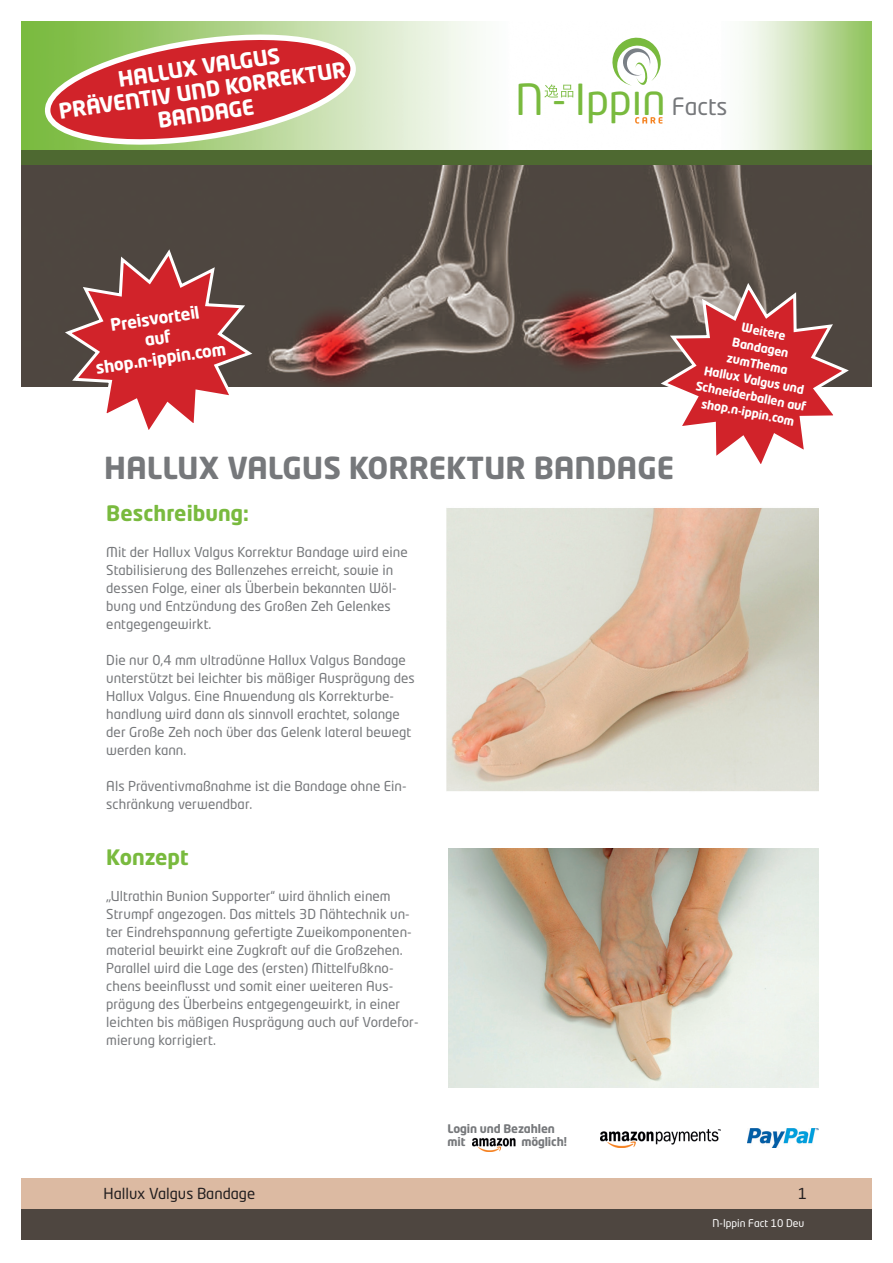
<style>
.page{position:relative;width:893px;height:1263px;background:#fff}
.page>*{position:absolute;margin:0;border:0;box-sizing:border-box;transform-origin:0 0}
.t1{font:42.3px "Neo Tech Pro";color:#79ba3e}
.t2{font:700 30px "Neo Tech Pro";color:#76787b}
.t3{font:23.55px "Neo Tech Pro";color:#76787b}
.Copytext{font:700 21px/23.4px "Neo Tech Pro";color:#fff;text-align:center}
.Copytext-2{font:700 21px "Neo Tech Pro";letter-spacing:.005em;color:#79ba3e}
.Copytext-3{font:700 16.65px "Neo Tech Pro";color:#fff}
.t4{font:15px "Neo Tech Pro";color:#231f20}
.Copytext-4{font:13.5px/18px "Neo Tech Pro";letter-spacing:.005em;color:#76787b}
.Copytext-5{font:700 12px "Neo Tech Pro";color:#fff}
.Copytext-6{font:700 11.7px "Neo Tech Pro";letter-spacing:-.01em;color:#76787b}
.t5{font:10.5px "Neo Tech Pro";color:#fff}
.s1{color:#fff}
</style>
<div class="page">
<div style="left:21px;top:137px;width:851px;height:44px;background:#4e6931"></div>
<img style="left:21px;top:165px;width:851px;height:221px">
<img style="left:21px;top:21px;width:851px;height:129px">
<div style="left:21px;top:1209px;width:851px;height:30px;background:#4e4640"></div>
<div style="left:21px;top:1178px;width:851px;height:31px;background:#dcbaa2"></div>
<svg style="left:544px;top:84px;width:29px;height:14px"></svg>
<div style="left:632px;top:81px;width:10px;height:9px;background:#fff"></div>
<svg style="left:609px;top:34px;width:55px;height:52px"></svg>
<svg style="left:635px;top:117px;width:27px;height:7px"></svg>
<svg style="left:44px;top:30px;width:313px;height:119px;background:#c7715b"></svg>
<img style="left:446px;top:508px;width:372px;height:283px">
<img style="left:448px;top:849px;width:370px;height:238px">
<svg style="left:657px;top:280px;width:195px;height:184px"></svg>
<img style="left:601px;top:1129px;width:120px;height:18px">
<img style="left:747px;top:1128px;width:72px;height:19px">
<img style="left:472px;top:1138px;width:44px;height:13px">
<svg style="left:62px;top:248px;width:194px;height:182px"></svg>
<p class="Copytext" style="left:117px;top:66px;width:165px;rotate:-8deg">HALLUX VALGUS</p>
<p class="Copytext" style="left:57px;top:98px;width:292px;rotate:-8deg">PRÄVENTIV UND KORREKTUR<br>BANDAGE</p>
<p class="Copytext-3" style="left:109px;top:315px;width:91px;rotate:-9deg">Preisvorteil</p>
<p class="Copytext-3" style="left:94px;top:358px;width:133px;rotate:-9deg">shop.n-ippin.com</p>
<p class="t1" style="left:516px;top:74px;width:152px">N - Ippin</p>
<p class="t3" style="left:672px;top:92px;width:57px">Facts</p>
<p class="Copytext-5" style="left:743px;top:319px;width:46px;rotate:11deg">Weitere</p>
<p class="Copytext-5" style="left:734px;top:334px;width:59px;rotate:11deg">Bandagen</p>
<p class="Copytext-5" style="left:728px;top:350px;width:63px;rotate:11deg">zumThema</p>
<p class="Copytext-5" style="left:706px;top:363px;width:103px;rotate:11deg">Hallux Valgus und</p>
<p class="Copytext-5" style="left:697px;top:378px;width:114px;rotate:11deg">Schneiderballen auf</p>
<p class="Copytext-5" style="left:703px;top:396px;width:96px;rotate:11deg">shop.n-ippin.com</p>
<p class="t2" style="left:104px;top:448px;width:571px">HALLUX VALGUS KORREKTUR BANDAGE</p>
<p class="Copytext-2" style="left:106px;top:499px;width:144px">Beschreibung:</p>
<p class="Copytext-4" style="left:106px;top:543px;width:303px">Mit der Hallux Valgus Korrektur Bandage wird eine Stabilisierung des Ballenzehes erreicht, sowie in dessen Folge, einer als Überbein bekannten Wöl&shy;bung und Entzündung des Großen Zeh Gelenkes entgegengewirkt.</p>
<p class="Copytext-4" style="left:106px;top:651px;width:310px">Die nur 0,4 mm ultradünne Hallux Valgus Bandage unterstützt bei leichter bis mäßiger Ausprägung des Hallux Valgus. Eine Anwendung als Korrekturbe&shy;handlung wird dann als sinnvoll erachtet, solange der Große Zeh noch über das Gelenk lateral bewegt werden kann.</p>
<p class="Copytext-4" style="left:106px;top:777px;width:302px">Als Präventivmaßnahme ist die Bandage ohne Ein&shy;schränkung verwendbar.</p>
<p class="Copytext-2" style="left:106px;top:844px;width:84px">Konzept</p>
<p class="Copytext-4" style="left:106px;top:887px;width:314px">„Ultrathin Bunion Supporter“ wird ähnlich einem Strumpf angezogen. Das mittels 3D Nähtechnik un&shy;ter Eindrehspannung gefertigte Zweikomponenten&shy;material bewirkt eine Zugkraft auf die Großzehen.<br>Parallel wird die Lage des (ersten) Mittelfußkno&shy;chens beeinflusst und somit einer weiteren Aus&shy;prägung des Überbeins entgegengewirkt, in einer leichten bis mäßigen Ausprägung auch auf Vordefor&shy;mierung korrigiert.</p>
<p class="Copytext-6" style="left:448px;top:1121px;width:109px">Login und Bezahlen</p>
<p class="Copytext-6" style="left:448px;top:1134px;width:121px">mit <span class="s1">AMAZON</span> möglich!</p>
<p class="t4" style="left:103px;top:1184px;width:153px">Hallux Valgus Bandage</p>
<p class="t4" style="left:798px;top:1184px;width:11px">1</p>
<p class="t5" style="left:713px;top:1217px;width:93px">N-Ippin Fact 10 Deu</p>
</div>
